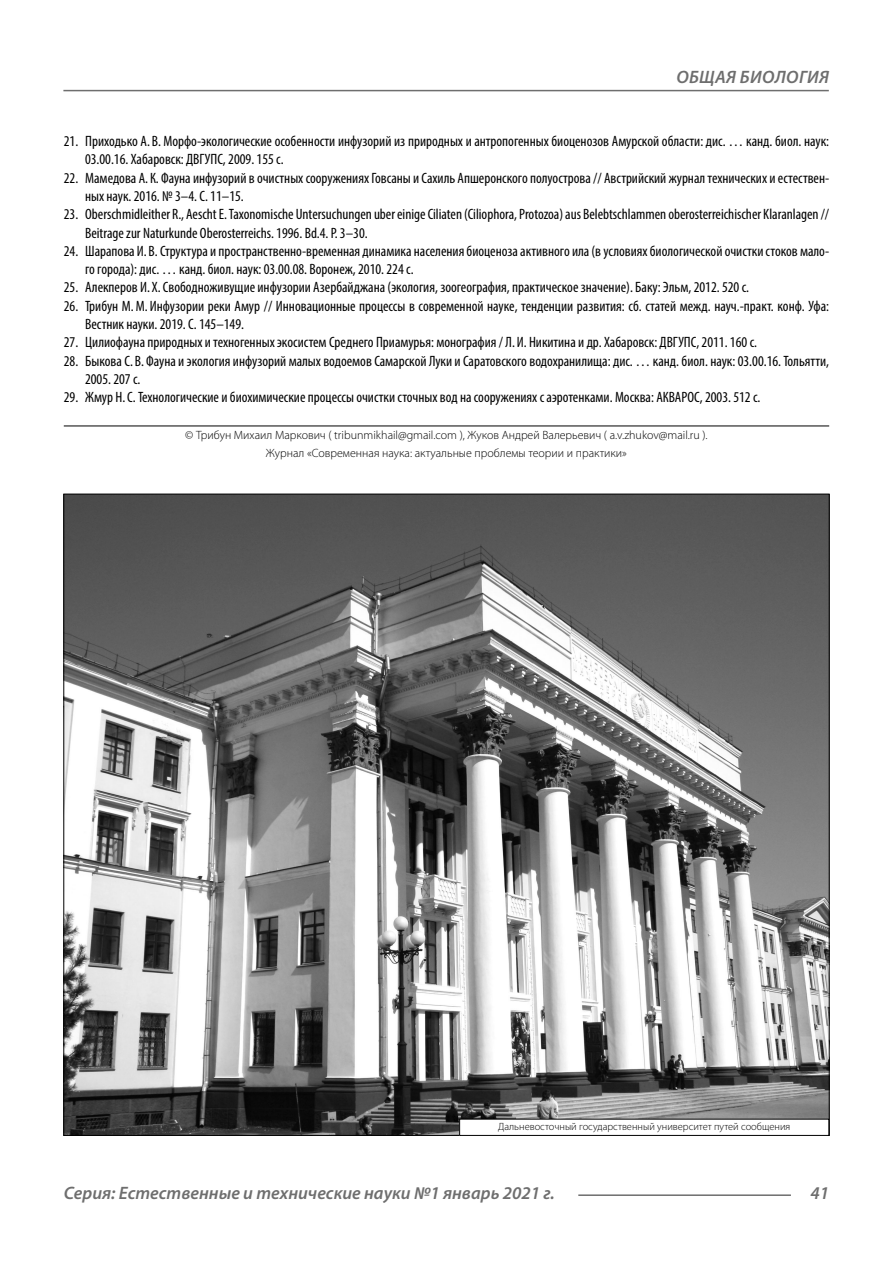
<style>
.page{position:relative;width:893px;height:1263px;background:#fff}
.page>*{position:absolute;margin:0;border:0;box-sizing:border-box;transform-origin:0 0}
.t1{font:italic 600 18px "Myriad Pro";color:#6e6e6e}
.t2{font:italic 600 18px "Myriad Pro";letter-spacing:.02em;color:#6e6e6e}
.t3{font:condensed 15px/18.3px "Myriad Pro";color:#000}
.Copy{font:300 12px/18.3px "Myriad Pro";color:#000;text-align:center}
.Author-doc{font:300 10.5px "Myriad Pro";color:#000}
</style>
<div class="page">
<hr style="left:64px;top:426px;width:765px;height:1px;background:#000">
<img style="left:65px;top:496px;width:763px;height:638px">
<div style="left:460px;top:1119px;width:369px;height:16px;background:#fff"></div>
<div style="left:459px;top:1119px;width:370px;height:17px;border:1px solid #000"></div>
<hr style="left:578px;top:1194px;width:213px;height:2px;background:#6e6e6e">
<hr style="left:63px;top:90px;width:766px;height:1px;background:#6e6e6e">
<p class="t2" style="left:676px;top:66px;width:154px">ОБЩАЯ БИОЛОГИЯ</p>
<p class="t3" style="left:85px;top:132px;width:746px;text-indent:-21px">21. Приходько А. В. Морфо-экологические особенности инфузорий из природных и антропогенных биоценозов Амурской области: дис. … канд. биол. наук:<br>03.00.16. Хабаровск: ДВГУПС, 2009. 155 с.</p>
<p class="t3" style="left:85px;top:168px;width:746px;text-indent:-21px">22. Мамедова А.К. Фауна инфузорий в очистных сооружениях Говсаны и Сахиль Апшеронского полуострова // Австрийский журнал технических и естествен&shy;ных наук. 2016. № 3–4. С. 11–15.</p>
<p class="t3" style="left:85px;top:205px;width:746px;text-indent:-21px">23. Oberschmidleither R., Aescht E.Taxonomische Untersuchungen uber einige Ciliaten (Ciliophora, Protozoa) aus Belebtschlammen oberosterreichischer Klaranlagen //<br>Beitrage zur Naturkunde Oberosterreichs. 1996. Bd.4. P. 3–30.</p>
<p class="t3" style="left:85px;top:242px;width:746px;text-indent:-21px">24. Шарапова И. В. Структура и пространственно-временная динамика населения биоценоза активного ила (в условиях биологической очистки стоков мало&shy;го города): дис. … канд. биол. наук: 03.00.08. Воронеж, 2010. 224 с.</p>
<p class="t3" style="left:64px;top:278px;width:687px">25. Алекперов И.Х. Свободноживущие инфузории Азербайджана (экология, зоогеография, практическое значение). Баку: Эльм, 2012. 520 с.</p>
<p class="t3" style="left:85px;top:296px;width:746px;text-indent:-21px">26. Трибун М.М. Инфузории реки Амур // Инновационные процессы в современной науке, тенденции развития: сб. статей межд. науч.-практ. конф. Уфа:<br>Вестник науки. 2019. С. 145–149.</p>
<p class="t3" style="left:64px;top:333px;width:695px">27. Цилиофауна природных и техногенных экосистем Среднего Приамурья: монография / Л. И. Никитина и др. Хабаровск: ДВГУПС, 2011. 160 с.</p>
<p class="t3" style="left:85px;top:351px;width:746px;text-indent:-21px">28. Быкова С. В. Фауна и экология инфузорий малых водоемов Самарской Луки и Саратовского водохранилища: дис. … канд. биол. наук: 03.00.16. Тольятти,<br>2005. 207 с.</p>
<p class="t3" style="left:64px;top:388px;width:698px">29. Жмур Н.С. Технологические и биохимические процессы очистки сточных вод на сооружениях с аэротенками. Москва: АКВАРОС, 2003. 512 с.</p>
<p class="Copy" style="left:185px;top:426px;width:524px">© Трибун Михаил Маркович ( tribunmikhail@gmail.com ), Жуков Андрей Валерьевич ( a.v.zhukov@mail.ru ).<br>Журнал «Современная наука: актуальные проблемы теории и практики»</p>
<p class="Author-doc" style="left:498px;top:1120px;width:294px">Дальневосточный государственный университет путей сообщения</p>
<p class="t1" style="left:64px;top:1182px;width:493px">Серия: Естественные и технические науки №1 январь 2021 г.</p>
<p class="t1" style="left:810px;top:1182px;width:20px">41</p>
</div>
